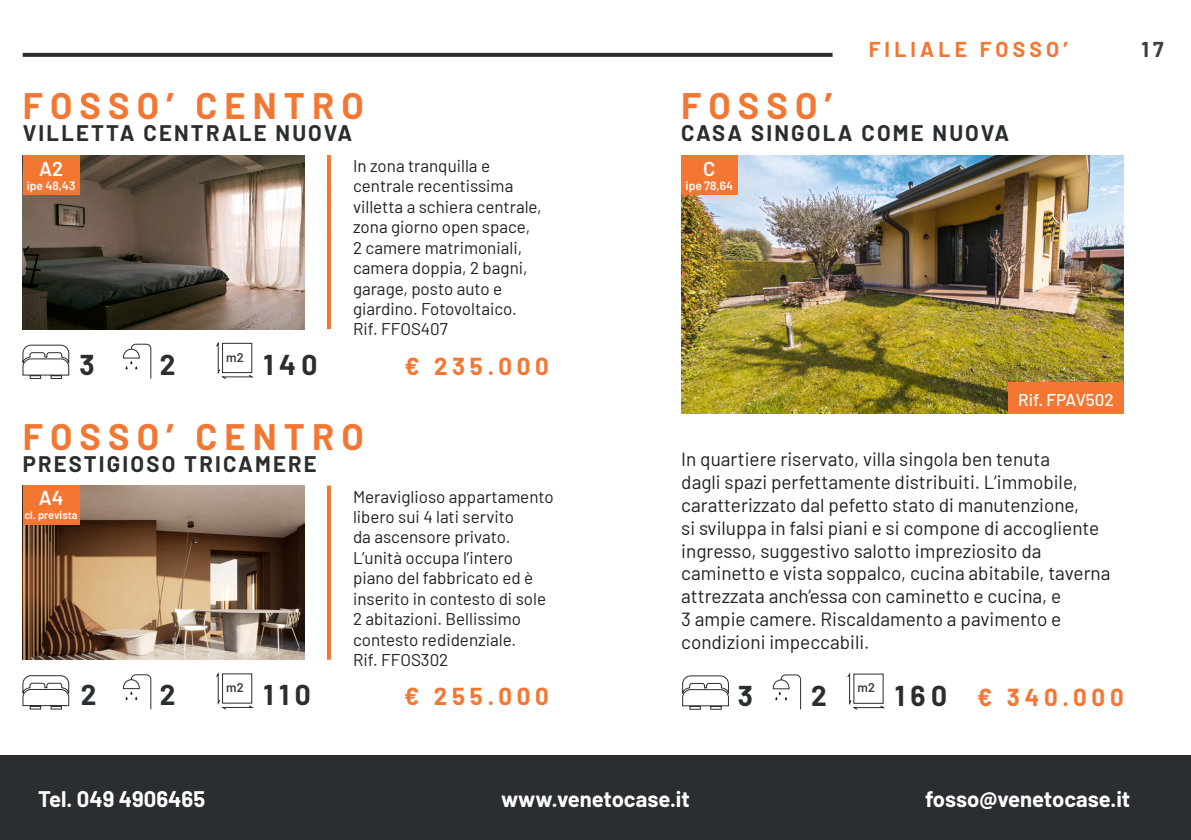
<style>
.page{position:relative;width:1191px;height:840px;background:#fff}
.page>*{position:absolute;margin:0;border:0;box-sizing:border-box;transform-origin:0 0}
.t1{font:700 36px "Barlow";letter-spacing:.2em;color:#f37733}
.t2{font:700 28px "Barlow";letter-spacing:.2em;color:#2a2e30}
.t3{font:700 24px "Barlow";letter-spacing:.2em;color:#f37733}
.t4{font:700 22px "Barlow";letter-spacing:.1em;color:#2a2e30}
.t5{font:700 22px "Barlow";color:#fff}
.t6{font:700 21px "Barlow";letter-spacing:.2em;color:#f37733}
.t7{font:700 21px "Barlow";color:#3e3e3f}
.t8{font:600 20px "Barlow";color:#fff}
.t9{font:19px/22.8px "Barlow";color:#231f20}
.t10{font:17px/20.4px "Barlow";color:#231f20}
.t11{font:500 17px "Barlow";color:#fff}
.t12{font:600 12.6px "Barlow";color:#3e3e3f}
.t13{font:600 12px "Barlow";color:#fff}
.t14{font:600 11px "Barlow";color:#fff}
</style>
<div class="page">
<svg style="left:23px;top:53px;width:809px;height:4px;background:#303436"></svg>
<div style="left:0;top:755px;width:1191px;height:84px;background:#2a2e30"></div>
<hr style="left:327px;top:155px;width:4px;height:174px;background:#f37733">
<hr style="left:327px;top:485px;width:4px;height:174px;background:#f37733">
<svg style="left:216px;top:341px;width:38px;height:38px"></svg>
<svg style="left:123px;top:343px;width:29px;height:36px"></svg>
<svg style="left:22px;top:344px;width:48px;height:35px"></svg>
<svg style="left:216px;top:672px;width:38px;height:38px"></svg>
<svg style="left:123px;top:674px;width:29px;height:35px"></svg>
<svg style="left:22px;top:675px;width:48px;height:35px"></svg>
<svg style="left:847px;top:672px;width:38px;height:38px"></svg>
<svg style="left:772px;top:674px;width:29px;height:36px"></svg>
<svg style="left:682px;top:675px;width:47px;height:35px"></svg>
<img style="left:23px;top:485px;width:282px;height:174px">
<img style="left:23px;top:155px;width:282px;height:174px">
<div style="left:23px;top:485px;width:56px;height:40px;background:#f37733"></div>
<div style="left:23px;top:155px;width:56px;height:40px;background:#f37733"></div>
<img style="left:681px;top:155px;width:442px;height:258px">
<div style="left:1008px;top:381px;width:115px;height:32px;background:#f37733"></div>
<div style="left:681px;top:155px;width:56px;height:40px;background:#f37733"></div>
<p class="t1" style="left:23px;top:80px;width:342px">FOSSO’ CENTRO</p>
<p class="t1" style="left:681px;top:80px;width:153px">FOSSO’</p>
<p class="t6" style="left:868px;top:34px;width:201px">FILIALE FOSSO’</p>
<p class="t7" style="left:1141px;top:34px;width:24px">17</p>
<p class="t4" style="left:23px;top:117px;width:331px">VILLETTA CENTRALE NUOVA</p>
<p class="t4" style="left:681px;top:117px;width:330px">CASA SINGOLA COME NUOVA</p>
<p class="t8" style="left:39px;top:154px;width:25px">A2</p>
<p class="t13" style="left:27px;top:177px;width:50px">ipe 48,43</p>
<p class="t10" style="left:353px;top:154px;width:190px">In zona tranquilla e centrale recentissima villetta a schiera centrale, zona giorno open space,<br>2 camere matrimoniali, camera doppia, 2 bagni, garage, posto auto e giardino. Fotovoltaico.</p>
<p class="t10" style="left:353px;top:317px;width:96px">Rif. FFOS407</p>
<p class="t12" style="left:226px;top:347px;width:19px">m2</p>
<p class="t2" style="left:79px;top:344px;width:17px">3</p>
<p class="t2" style="left:160px;top:344px;width:17px">2</p>
<p class="t2" style="left:263px;top:344px;width:56px">140</p>
<p class="t3" style="left:404px;top:348px;width:146px">€ 235.000</p>
<p class="t1" style="left:23px;top:410px;width:342px">FOSSO’ CENTRO</p>
<p class="t4" style="left:23px;top:447px;width:296px">PRESTIGIOSO TRICAMERE</p>
<p class="t8" style="left:39px;top:483px;width:26px">A4</p>
<p class="t14" style="left:24px;top:507px;width:55px">cl. prevista</p>
<p class="t10" style="left:353px;top:484px;width:202px">Meraviglioso appartamento libero sui 4 lati servito<br>da ascensore privato.<br>L’unità occupa l’intero piano del fabbricato ed è inserito in contesto di sole<br>2 abitazioni. Bellissimo contesto redidenziale.</p>
<p class="t10" style="left:353px;top:648px;width:97px">Rif. FFOS302</p>
<p class="t8" style="left:703px;top:154px;width:14px">C</p>
<p class="t13" style="left:685px;top:177px;width:49px">ipe 78,64</p>
<p class="t11" style="left:1018px;top:387px;width:97px">Rif. FPAV502</p>
<p class="t9" style="left:681px;top:446px;width:399px">In quartiere riservato, villa singola ben tenuta dagli spazi perfettamente distribuiti. L’immobile, caratterizzato dal pefetto stato di manutenzione,</p>
<p class="t9" style="left:681px;top:514px;width:431px">si sviluppa in falsi piani e si compone di accogliente ingresso, suggestivo salotto impreziosito da caminetto e vista soppalco, cucina abitabile, taverna attrezzata anch’essa con caminetto e cucina, e<br>3 ampie camere. Riscaldamento a pavimento e condizioni impeccabili.</p>
<p class="t12" style="left:226px;top:678px;width:19px">m2</p>
<p class="t12" style="left:857px;top:678px;width:19px">m2</p>
<p class="t2" style="left:81px;top:674px;width:17px">2</p>
<p class="t2" style="left:160px;top:674px;width:17px">2</p>
<p class="t2" style="left:263px;top:674px;width:49px">110</p>
<p class="t3" style="left:404px;top:678px;width:146px">€ 255.000</p>
<p class="t2" style="left:737px;top:674px;width:17px">3</p>
<p class="t2" style="left:811px;top:674px;width:17px">2</p>
<p class="t2" style="left:895px;top:674px;width:54px">160</p>
<p class="t3" style="left:977px;top:678px;width:148px">€ 340.000</p>
<p class="t5" style="left:38px;top:782px;width:169px">Tel. 049 4906465</p>
<p class="t5" style="left:925px;top:782px;width:207px">fosso@venetocase.it</p>
<p class="t5" style="left:501px;top:782px;width:190px">www.venetocase.it</p>
</div>
